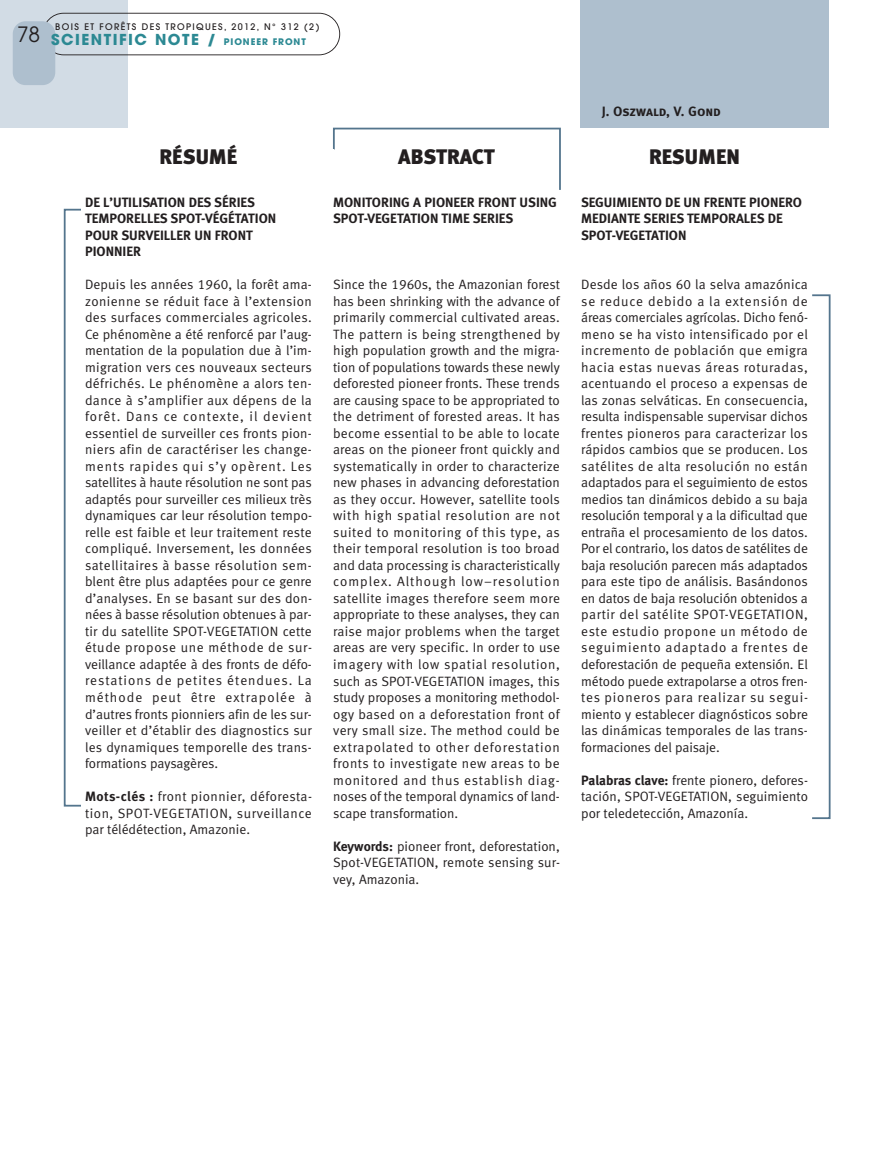
<style>
.page{position:relative;width:893px;height:1149px;background:#fff}
.page>*{position:absolute;margin:0;border:0;box-sizing:border-box;transform-origin:0 0}
.t1{font:21px "Meta Black LF";color:#231f20}
.t2{font:21px "Avant Garde";color:#231f20}
.t3{font:700 15px "Avant Garde";letter-spacing:.1em;color:#2c8993}
.t4{font:13.5px/16.5px "Meta Normal LF";color:#231f20;text-align:justify}
.t5{font:13.5px/16.5px "Meta Bold LF";color:#231f20}
.t6{font:13.5px "Meta Bold LF Caps";letter-spacing:-.005em;color:#231f20}
.t7{font:500 9px "Avant Garde";letter-spacing:.15em;color:#231f20}
.s1{font-size:9px}
.s2{font-family:"Meta Bold LF"}
</style>
<div class="page">
<div style="left:580px;top:0;width:249px;height:128px;background:#aebfce"></div>
<div style="left:0;top:0;width:128px;height:128px;background:#d2dce5"></div>
<svg style="left:46px;top:13px;width:294px;height:42px"></svg>
<div style="left:13px;top:21px;width:42px;height:64px;background:#aebfce;border-radius:13px"></div>
<h1 class="t2" style="left:17px;top:22px;width:25px">78</h1>
<p class="t7" style="left:55px;top:21px;width:266px">BOIS ET FORÊTS DES TROPIQUES, 2012, N° 312 (2)</p>
<p class="t3" style="left:51px;top:30px;width:256px">SCIENTIFIC NOTE / <span class="s1">PIONEER FRONT</span></p>
<h1 class="t1" style="left:160px;top:144px;width:79px">RÉSUMÉ</h1>
<p class="t5" style="left:85px;top:193px;width:193px">DE L’UTILISATION DES SÉRIES<br>TEMPORELLES SPOT-VÉGÉTATION<br>POUR SURVEILLER UN FRONT<br>PIONNIER</p>
<p class="t4" style="left:85px;top:276px;width:228px">Depuis les années 1960, la forêt ama&shy;zonienne se réduit face à l’extension des surfaces commerciales agricoles.<br>Ce phénomène a été renforcé par l’aug&shy;mentation de la population due à l’im&shy;migration vers ces nouveaux secteurs défrichés. Le phénomène a alors ten&shy;dance à s’amplifier aux dépens de la forêt. Dans ce contexte, il devient essentiel de surveiller ces fronts pion&shy;niers afin de caractériser les change&shy;ments rapides qui s’y opèrent. Les satellites à haute résolution ne sont pas adaptés pour surveiller ces milieux très dynamiques car leur résolution tempo&shy;relle est faible et leur traitement reste compliqué. Inversement, les données satellitaires à basse résolution sem&shy;blent être plus adaptées pour ce genre d’analyses. En se basant sur des don&shy;nées à basse résolution obtenues à par&shy;tir du satellite SPOT-VEGETATION cette étude propose une méthode de sur&shy;veillance adaptée à des fronts de défo&shy;restations de petites étendues. La méthode peut être extrapolée à d’autres fronts pionniers afin de les sur&shy;veiller et d’établir des diagnostics sur les dynamiques temporelle des trans&shy;formations paysagères.</p>
<p class="t4" style="left:85px;top:787px;width:228px"><span class="s2">Mots-clés :</span> front pionnier, déforesta&shy;tion, SPOT-VEGETATION, surveillance par télédétection, Amazonie.</p>
<h1 class="t1" style="left:398px;top:144px;width:98px">ABSTRACT</h1>
<p class="t5" style="left:333px;top:193px;width:225px">MONITORING A PIONEER FRONT USING<br>SPOT-VEGETATION TIME SERIES</p>
<p class="t4" style="left:333px;top:276px;width:228px">Since the 1960s, the Amazonian forest has been shrinking with the advance of primarily commercial cultivated areas.<br>The pattern is being strengthened by high population growth and the migra&shy;tion of populations towards these newly deforested pioneer fronts. These trends are causing space to be appropriated to the detriment of forested areas. It has become essential to be able to locate areas on the pioneer front quickly and systematically in order to characterize new phases in advancing deforestation as they occur. However, satellite tools with high spatial resolution are not suited to monitoring of this type, as their temporal resolution is too broad and data processing is characteristically complex. Although low–resolution satellite images therefore seem more appropriate to these analyses, they can raise major problems when the target areas are very specific. In order to use imagery with low spatial resolution, such as SPOT-VEGETATION images, this study proposes a monitoring methodol&shy;ogy based on a deforestation front of very small size. The method could be extrapolated to other deforestation fronts to investigate new areas to be monitored and thus establish diag&shy;noses of the temporal dynamics of land&shy;scape transformation.</p>
<p class="t4" style="left:333px;top:837px;width:228px"><span class="s2">Keywords:</span> pioneer front, deforestation, Spot-VEGETATION, remote sensing sur&shy;vey, Amazonia.</p>
<p class="t6" style="left:602px;top:103px;width:121px">J. Oszwald, V. Gond</p>
<h1 class="t1" style="left:649px;top:144px;width:93px">RESUMEN</h1>
<p class="t5" style="left:581px;top:193px;width:222px">SEGUIMIENTO DE UN FRENTE PIONERO<br>MEDIANTE SERIES TEMPORALES DE<br>SPOT-VEGETATION</p>
<p class="t4" style="left:581px;top:276px;width:228px">Desde los años 60 la selva amazónica se reduce debido a la extensión de áreas comerciales agrícolas. Dicho fenó&shy;meno se ha visto intensificado por el incremento de población que emigra hacia estas nuevas áreas roturadas, acentuando el proceso a expensas de las zonas selváticas. En consecuencia, resulta indispensable supervisar dichos frentes pioneros para caracterizar los rápidos cambios que se producen. Los satélites de alta resolución no están adaptados para el seguimiento de estos medios tan dinámicos debido a su baja resolución temporal y a la dificultad que entraña el procesamiento de los datos.<br>Por el contrario, los datos de satélites de baja resolución parecen más adaptados para este tipo de análisis. Basándonos en datos de baja resolución obtenidos a partir del satélite SPOT-VEGETATION, este estudio propone un método de seguimiento adaptado a frentes de deforestación de pequeña extensión. El método puede extrapolarse a otros fren&shy;tes pioneros para realizar su segui&shy;miento y establecer diagnósticos sobre las dinámicas temporales de las trans&shy;formaciones del paisaje.</p>
<p class="t4" style="left:581px;top:771px;width:228px"><span class="s2">Palabras clave:</span> frente pionero, defores&shy;tación, SPOT-VEGETATION, seguimiento por teledetección, Amazonía.</p>
</div>
